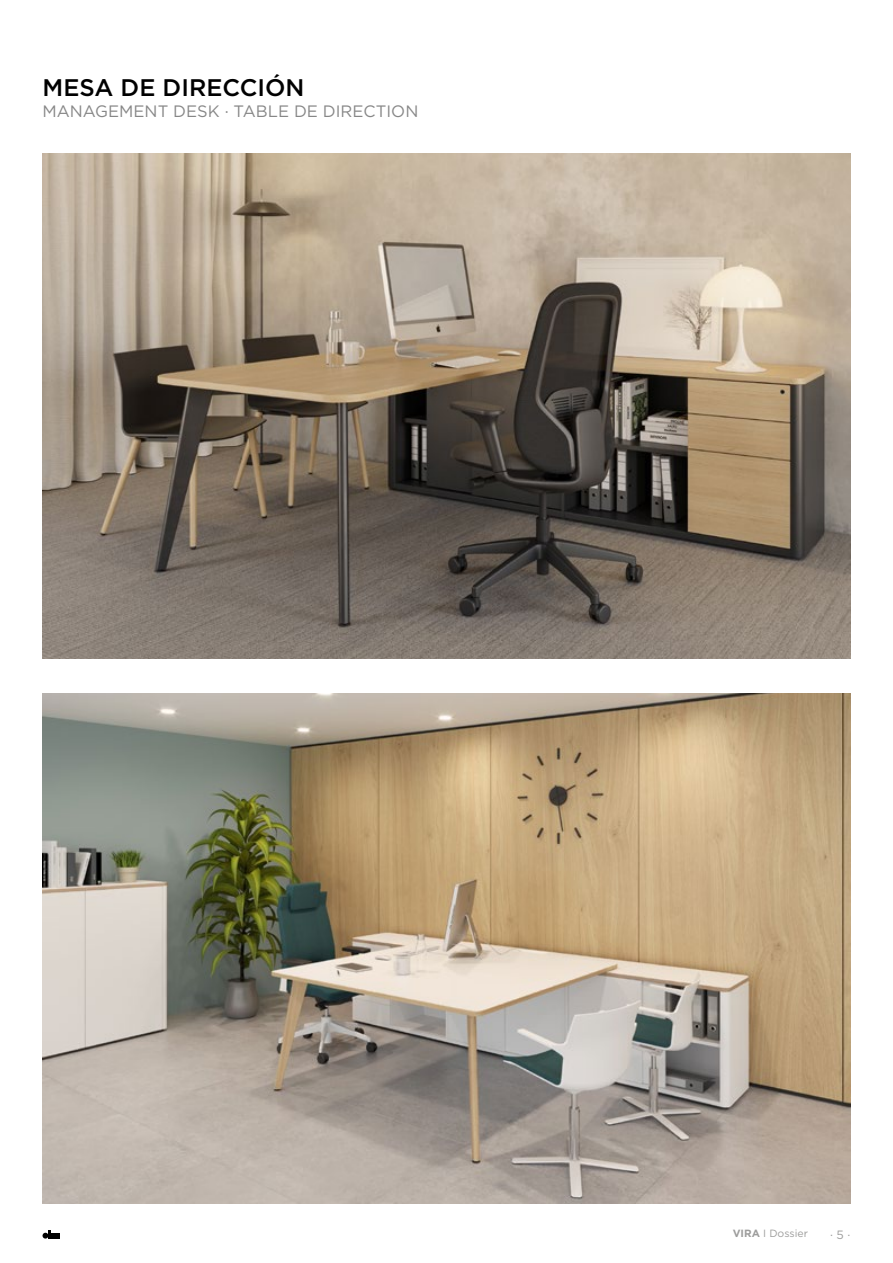
<style>
.page{position:relative;width:893px;height:1263px;background:#fff}
.page>*{position:absolute;margin:0;border:0;box-sizing:border-box;transform-origin:0 0}
.t1{font:500 24px "Gotham";color:#000}
.t2{font:16.5px "Gotham";color:#878787}
.t3{font:12px "Gotham";color:#9d9d9c}
.t4{font:10.5px "Gotham";color:#9d9d9c}
.s1{font-weight:700}
</style>
<div class="page">
<svg style="left:43px;top:1230px;width:17px;height:8px"></svg>
<img style="left:43px;top:693px;width:807px;height:510px">
<img style="left:43px;top:153px;width:807px;height:505px">
<h1 class="t1" style="left:43px;top:72px;width:263px">MESA DE DIRECCIÓN</h1>
<p class="t2" style="left:43px;top:100px;width:377px">MANAGEMENT DESK · TABLE DE DIRECTION</p>
<p class="t4" style="left:733px;top:1227px;width:77px"><span class="s1">VIRA</span> I Dossier</p>
<p class="t3" style="left:830px;top:1226px;width:22px">· 5 ·</p>
</div>
